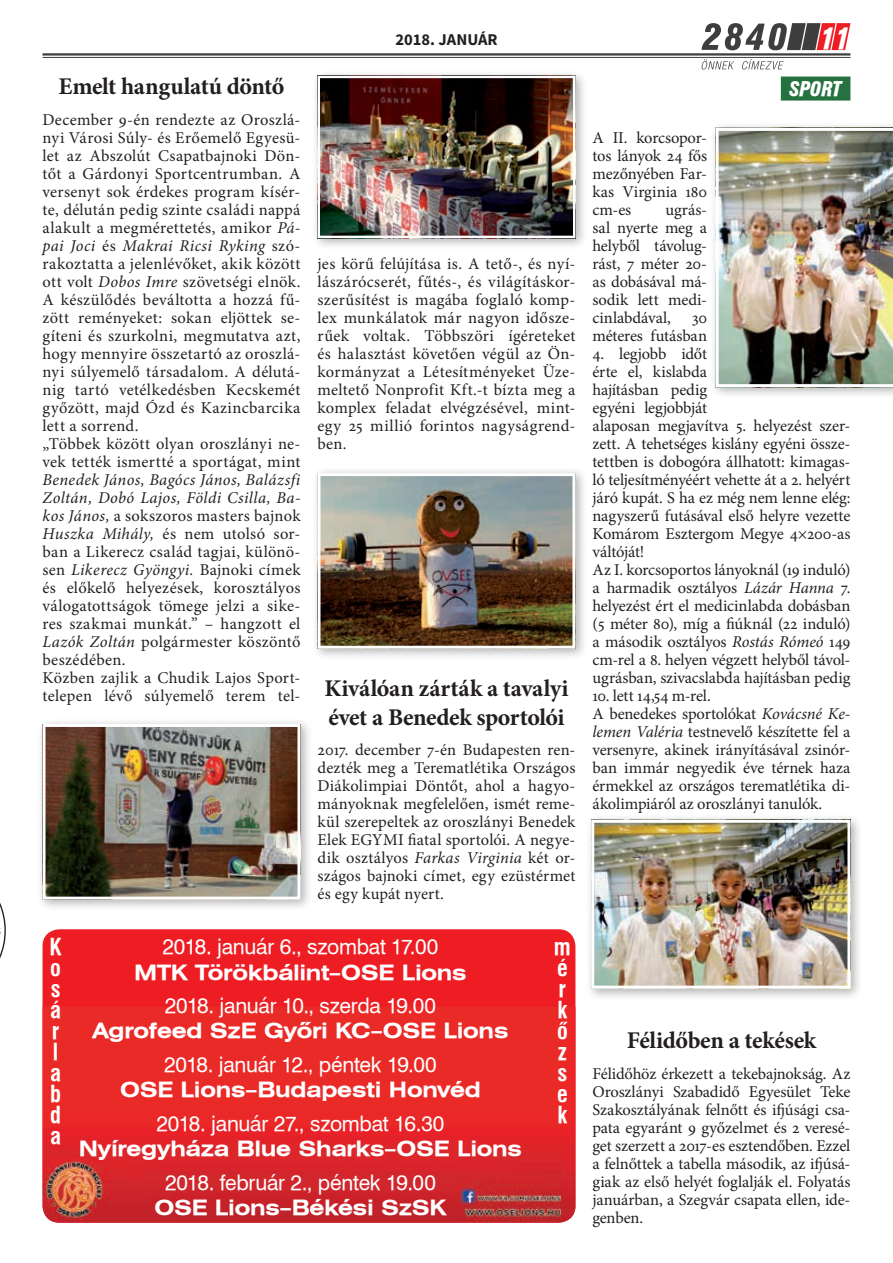
<style>
.page{position:relative;width:893px;height:1263px;background:#fff}
.page>*{position:absolute;margin:0;border:0;box-sizing:border-box;transform-origin:0 0}
.t1{font:italic 700 30px "Akzidenz Grotesk Cn X PFL";color:#fff}
.t2{font:700 24px/28.8px "Minion Pro";letter-spacing:-.015em;color:#231f20}
.t3{font:700 22.5px/21px "Swiss 721 Cn PFL";color:#fff}
.t4{font:21px "Swiss 721 PFL";letter-spacing:-.01em;color:#fff}
.t5{font:700 21px "Swiss 721 Ex PFL";letter-spacing:-.015em;color:#fff}
.t6{font:italic 19.5px "Swiss 721 Blk Cn PFL";letter-spacing:-.015em;color:#fff}
.t7{font:16.5px/18px "Minion Pro";letter-spacing:.01em;color:#231f20;text-align:justify}
.t8{font:16.5px/18px "Minion Pro";letter-spacing:-.01em;color:#231f20}
.t9{font:700 16.5px "Source Sans Pro";color:#231f20}
.s1{font-style:italic}
</style>
<div class="page">
<div style="left:43px;top:929px;width:532px;height:294px;background:#ee1d23;border-radius:17px"></div>
<img style="left:43px;top:1007px;width:532px;height:216px">
<svg style="left:0;top:903px;width:6px;height:56px"></svg>
<svg style="left:702px;top:23px;width:148px;height:27px"></svg>
<svg style="left:702px;top:59px;width:32px;height:10px"></svg>
<svg style="left:742px;top:59px;width:41px;height:10px"></svg>
<hr style="left:43px;top:53px;width:807px;height:3px;background:#3e3e3f">
<hr style="left:43px;top:57px;width:807px;height:1px;background:#3e3e3f">
<div style="left:781px;top:77px;width:69px;height:24px;background:#257140"></div>
<div style="left:37px;top:718px;width:275px;height:194px;background:#231f20;opacity:.33"></div>
<img style="left:47px;top:728px;width:249px;height:168px">
<div style="left:43px;top:724px;width:257px;height:176px;border:3px solid #fff"></div>
<div style="left:312px;top:467px;width:275px;height:194px;background:#231f20;opacity:.33"></div>
<img style="left:321px;top:477px;width:250px;height:168px">
<div style="left:317px;top:473px;width:258px;height:176px;border:3px solid #fff"></div>
<div style="left:312px;top:70px;width:275px;height:180px;background:#231f20;opacity:.33"></div>
<img style="left:320px;top:79px;width:252px;height:156px">
<div style="left:317px;top:76px;width:258px;height:162px;border:2px solid #fff"></div>
<div style="left:710px;top:122px;width:183px;height:277px;background:#231f20;opacity:.33"></div>
<img style="left:716px;top:128px;width:177px;height:259px">
<div style="left:585px;top:814px;width:278px;height:187px;background:#231f20;opacity:.33"></div>
<img style="left:595px;top:824px;width:251px;height:161px">
<div style="left:591px;top:820px;width:259px;height:169px;border:3px solid #fff"></div>
<h2 class="t2" style="left:59px;top:72px;width:227px">Emelt hangulatú döntő</h2>
<p class="t7" style="left:43px;top:110px;width:259px;text-align:left">December 9-én rendezte az Oroszlá&shy;nyi Városi Súly- és Erőemelő Egyesü&shy;let az Abszolút Csapatbajnoki Dön&shy;tőt a Gárdonyi Sportcentrumban. A versenyt sok érdekes program kísér&shy;te, délután pedig szinte családi nappá alakult a megmérettetés, amikor <span class="s1">Pá&shy;pai Joci</span> és <span class="s1">Makrai Ricsi Ryking</span> szó&shy;rakoztatta a jelenlévőket, akik között ott volt <span class="s1">Dobos Imre</span> szövetségi elnök.<br>A készülődés beváltotta a hozzá fű&shy;zött reményeket: sokan eljöttek se&shy;gíteni és szurkolni, megmutatva azt, hogy mennyire összetartó az oroszlá&shy;nyi súlyemelő társadalom. A délutá&shy;nig tartó vetélkedésben Kecskemét győzött, majd Ózd és Kazincbarcika lett a sorrend.<br>„Többek között olyan oroszlányi ne&shy;vek tették ismertté a sportágat, mint</p>
<p class="t7" style="left:43px;top:470px;width:259px;text-align:left"><span class="s1">Benedek János, Bagócs János, Balázsfi Zoltán, Dobó Lajos, Földi Csilla, Ba&shy;kos János,</span> a sokszoros masters bajnok <span class="s1">Huszka Mihály,</span> és nem utolsó sor&shy;ban a Likerecz család tagjai, különö&shy;sen <span class="s1">Likerecz Gyöngyi.</span> Bajnoki címek és előkelő helyezések, korosztályos válogatottságok tömege jelzi a sike&shy;res szakmai munkát.” – hangzott el <span class="s1">Lazók Zoltán</span> polgármester köszöntő beszédében.<br>Közben zajlik a Chudik Lajos Sport&shy;telepen lévő súlyemelő terem tel-</p>
<p class="t9" style="left:395px;top:29px;width:104px">2018. JANUÁR</p>
<p class="t7" style="left:317px;top:254px;width:259px">jes körű felújítása is. A tető-, és nyí&shy;lászárócserét, fűtés-, és világításkor&shy;szerűsítést is magába foglaló komp&shy;lex munkálatok már nagyon idősze&shy;rűek voltak. Többszöri ígéreteket és halasztást követően végül az Ön&shy;kormányzat a Létesítményeket Üze&shy;meltető Nonprofit Kft.-t bízta meg a komplex feladat elvégzésével, mint&shy;egy 25 millió forintos nagyságrend&shy;ben.</p>
<h2 class="t2" style="left:325px;top:674px;width:245px">Kiválóan zárták a tavalyi évet a Benedek sportolói</h2>
<p class="t7" style="left:317px;top:740px;width:259px">2017. december 7-én Budapesten ren&shy;dezték meg a Terematlétika Országos Diákolimpiai Döntőt, ahol a hagyo&shy;mányoknak megfelelően, ismét reme&shy;kül szerepeltek az oroszlányi Benedek Elek EGYMI fiatal sportolói. A negye&shy;dik osztályos <span class="s1">Farkas Virginia</span> két or&shy;szágos bajnoki címet, egy ezüstérmet és egy kupát nyert.</p>
<h3 class="t3" style="left:49px;top:936px;width:14px">K o s á r l a b d a</h3>
<h3 class="t3" style="left:554px;top:936px;width:18px">m é r k ő z s e k</h3>
<p class="t4" style="left:163px;top:933px;width:277px">2018. január 6., szombat 17.00</p>
<p class="t5" style="left:134px;top:958px;width:334px">MTK Törökbálint–OSE Lions</p>
<p class="t4" style="left:165px;top:992px;width:273px">2018. január 10., szerda 19.00</p>
<p class="t5" style="left:92px;top:1017px;width:418px">Agrofeed SzE Győri KC–OSE Lions</p>
<p class="t4" style="left:164px;top:1050px;width:274px">2018. január 12., péntek 19.00</p>
<p class="t5" style="left:120px;top:1076px;width:362px">OSE Lions–Budapesti Honvéd</p>
<p class="t4" style="left:157px;top:1109px;width:289px">2018. január 27., szombat 16.30</p>
<p class="t5" style="left:79px;top:1135px;width:445px">Nyíregyháza Blue Sharks–OSE Lions</p>
<p class="t4" style="left:165px;top:1168px;width:272px">2018. február 2., péntek 19.00</p>
<p class="t5" style="left:154px;top:1194px;width:294px">OSE Lions–Békési SzSK</p>
<h1 class="t1" style="left:818px;top:20px;width:31px">11</h1>
<p class="t6" style="left:789px;top:76px;width:54px">SPORT</p>
<p class="t7" style="left:592px;top:128px;width:116px">A II. korcsopor&shy;tos lányok 24 fős mezőnyében Far&shy;kas Virginia 180 cm-es</p>
<p class="t7" style="left:592px;top:200px;width:116px;text-indent:73px">ugrás&shy;sal nyerte meg a helyből távolug&shy;rást, 7 méter 20- as dobásával má&shy;sodik lett medi&shy;cinlabdával,</p>
<p class="t8" style="left:592px;top:308px;width:116px;text-align:right">30<br>méteres futásban</p>
<p class="t8" style="left:592px;top:344px;width:259px">4. legjobb időt<br>érte el, kislabda<br>hajításban pedig<br>egyéni legjobbját<br>alaposan megjavítva 5. helyezést szer&shy;zett. A tehetséges kislány egyéni össze&shy;tettben is dobogóra állhatott: kimagas&shy;ló teljesítményéért vehette át a 2. helyért járó kupát. S ha ez még nem lenne elég: nagyszerű futásával első helyre vezette Komárom Esztergom Megye 4×200-as váltóját!<br>Az I. korcsoportos lányoknál (19 induló) a harmadik osztályos <span class="s1">Lázár Hanna</span> 7. helyezést ért el medicinlabda dobásban (5 méter 80), míg a fiúknál (22 induló) a második osztályos <span class="s1">Rostás Rómeó</span> 149 cm-rel a 8. helyen végzett helyből távol&shy;ugrásban, szivacslabda hajításban pedig</p>
<p class="t8" style="left:592px;top:686px;width:259px">10. lett 14,54 m-rel.<br>A benedekes sportolókat <span class="s1">Kovácsné Ke&shy;lemen Valéria</span> testnevelő készítette fel a versenyre, akinek irányításával zsinór&shy;ban immár negyedik éve térnek haza érmekkel az országos terematlétika di&shy;ákolimpiáról az oroszlányi tanulók.</p>
<h2 class="t2" style="left:627px;top:1025px;width:191px">Félidőben a tekések</h2>
<p class="t7" style="left:592px;top:1064px;width:259px">Félidőhöz érkezett a tekebajnokság. Az Oroszlányi Szabadidő Egyesület Teke Szakosztályának felnőtt és ifjúsági csa&shy;pata egyaránt 9 győzelmet és 2 veresé&shy;get szerzett a 2017-es esztendőben. Ezzel a felnőttek a tabella második, az ifjúsá&shy;giak az első helyét foglalják el. Folyatás januárban, a Szegvár csapata ellen, ide&shy;genben.</p>
</div>
